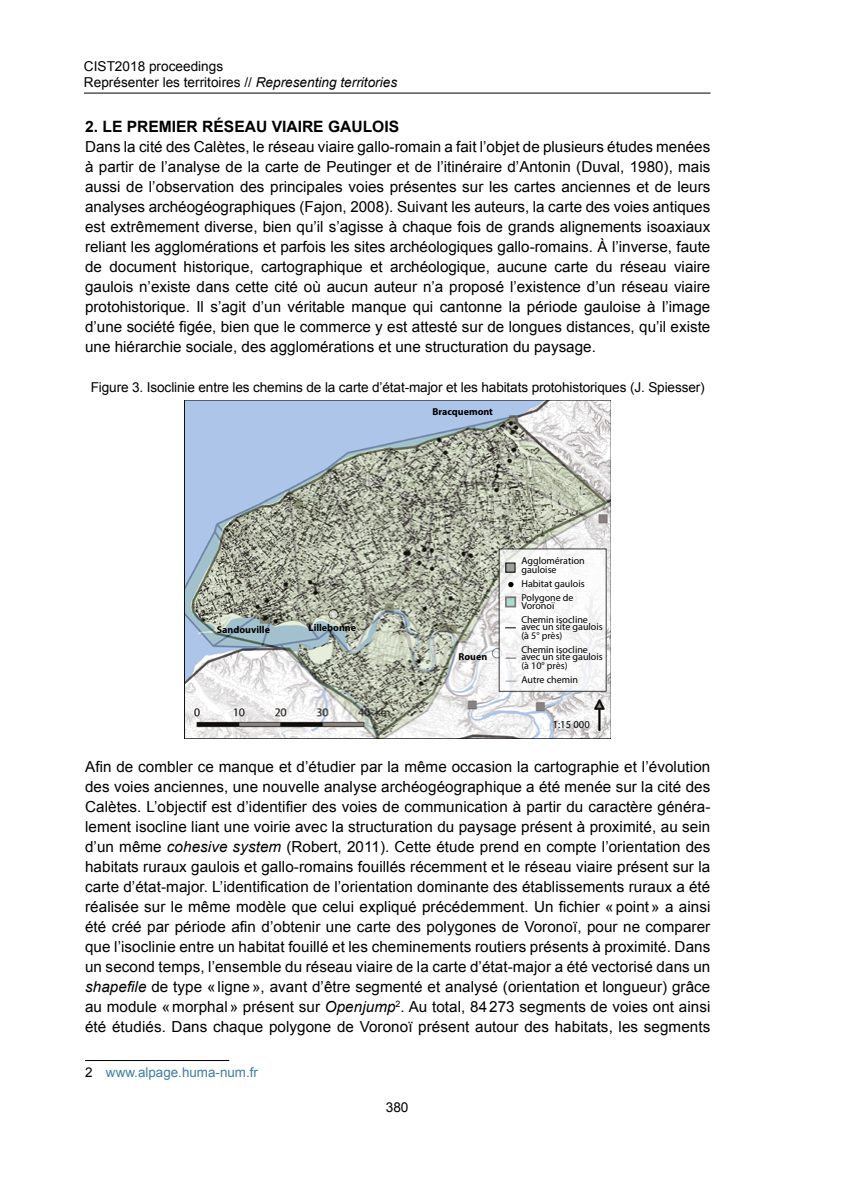
<style>
.page{position:relative;width:841px;height:1190px;background:#fff}
.page>*{position:absolute;margin:0;border:0;box-sizing:border-box;transform-origin:0 0}
.Titre_2___auteurs__r{font:700 15.6px "Arial";color:#000}
.t1{font:15.2px/20px "Arial";color:#000;text-align:justify}
.t2{font:13.6px/16.4px "Arial";letter-spacing:-.01em;color:#000}
.notes{font:13.4px "Arial";color:#3e7e9f}
.t3{font:10.6px "Myriad Pro";color:#000}
.t4{font:10px/9px "Myriad Pro";color:#000}
.t5{font:700 10px "Myriad Pro";color:#000}
.s1{font-style:italic}
.s2{color:#000}
</style>
<div class="page">
<hr style="left:84px;top:93px;width:626px;height:1px;background:#000">
<hr style="left:85px;top:1060px;width:144px;height:1px;background:#000">
<img style="left:187px;top:403px;width:421px;height:333px">
<svg style="left:492px;top:649px;width:9px;height:9px"></svg>
<div style="left:491px;top:648px;width:11px;height:10px;border:1px solid #000;border-radius:50%"></div>
<svg style="left:328px;top:610px;width:10px;height:9px"></svg>
<div style="left:328px;top:609px;width:10px;height:10px;border:1px solid #000;border-radius:50%"></div>
<div style="left:499px;top:549px;width:107px;height:142px;background:#fff"></div>
<svg style="left:508px;top:582px;width:5px;height:5px"></svg>
<div style="left:505px;top:563px;width:10px;height:9px;background:#9d9d9c"></div>
<div style="left:505px;top:563px;width:10px;height:9px;border:1px solid #000"></div>
<svg style="left:505px;top:597px;width:10px;height:10px"></svg>
<p class="t2" style="left:84px;top:58px;width:314px">CIST2018 proceedings<br>Représenter les territoires // <span class="s1">Representing territories</span></p>
<p class="Titre_2___auteurs__r" style="left:85px;top:116px;width:315px">2. LE PREMIER RÉSEAU VIAIRE GAULOIS</p>
<p class="t1" style="left:85px;top:137px;width:626px">Dans la cité des Calètes, le réseau viaire gallo-romain a fait l’objet de plusieurs études menées à partir de l’analyse de la carte de Peutinger et de l’itinéraire d’Antonin (Duval, 1980), mais aussi de l’observation des principales voies présentes sur les cartes anciennes et de leurs analyses archéogéographiques (Fajon, 2008). Suivant les auteurs, la carte des voies antiques est extrêmement diverse, bien qu’il s’agisse à chaque fois de grands alignements isoaxiaux reliant les agglomérations et parfois les sites archéologiques gallo-romains. À l’inverse, faute de document historique, cartographique et archéologique, aucune carte du réseau viaire gaulois n’existe dans cette cité où aucun auteur n’a proposé l’existence d’un réseau viaire protohistorique. Il s’agit d’un véritable manque qui cantonne la période gauloise à l’image d’une société figée, bien que le commerce y est attesté sur de longues distances, qu’il existe une hiérarchie sociale, des agglomérations et une structuration du paysage.</p>
<p class="t2" style="left:91px;top:379px;width:615px">Figure 3. Isoclinie entre les chemins de la carte d’état-major et les habitats protohistoriques (J. Spiesser)</p>
<p class="t5" style="left:217px;top:623px;width:55px">Sandouville</p>
<p class="t5" style="left:308px;top:621px;width:49px">Lillebonne</p>
<p class="t5" style="left:432px;top:405px;width:62px">Bracquemont</p>
<p class="t5" style="left:458px;top:650px;width:30px">Rouen</p>
<p class="t4" style="left:521px;top:556px;width:65px">Agglomération gauloise</p>
<p class="t4" style="left:521px;top:579px;width:65px">Habitat gaulois</p>
<p class="t4" style="left:521px;top:593px;width:54px">Polygone de</p>
<p class="t4" style="left:521px;top:601px;width:34px">Voronoï</p>
<p class="t4" style="left:521px;top:616px;width:83px;line-height:7.2px">Chemin isocline avec un site gaulois</p>
<p class="t4" style="left:521px;top:628px;width:68px;line-height:14.6px">(à 5° près)<br>Chemin isocline</p>
<p class="t4" style="left:521px;top:653px;width:83px">avec un site gaulois (à 10° près)</p>
<p class="t4" style="left:521px;top:675px;width:58px">Autre chemin</p>
<p class="t3" style="left:552px;top:718px;width:39px">1:15 000</p>
<p class="t1" style="left:85px;top:757px;width:626px">Afin de combler ce manque et d’étudier par la même occasion la cartographie et l’évolution des voies anciennes, une nouvelle analyse archéogéographique a été menée sur la cité des Calètes. L’objectif est d’identifier des voies de communication à partir du caractère généra&shy;lement isocline liant une voirie avec la structuration du paysage présent à proximité, au sein d’un même <span class="s1">cohesive system</span> (Robert, 2011). Cette étude prend en compte l’orientation des habitats ruraux gaulois et gallo-romains fouillés récemment et le réseau viaire présent sur la carte d’état-major. L’identification de l’orientation dominante des établissements ruraux a été réalisée sur le même modèle que celui expliqué précédemment. Un fichier « point» a ainsi été créé par période afin d’obtenir une carte des polygones de Voronoï, pour ne comparer que l’isoclinie entre un habitat fouillé et les cheminements routiers présents à proximité. Dans un second temps, l’ensemble du réseau viaire de la carte d’état-major a été vectorisé dans un <span class="s1">shapefile</span> de type «ligne», avant d’être segmenté et analysé (orientation et longueur) grâce au module «morphal» présent sur <span class="s1">Openjump</span><sup>2</sup>. Au total, 84273 segments de voies ont ainsi été étudiés. Dans chaque polygone de Voronoï présent autour des habitats, les segments</p>
<p class="notes" style="left:85px;top:1063px;width:174px"><span class="s2">2</span> www.alpage.huma-num.fr</p>
<p class="t2" style="left:385px;top:1099px;width:24px">380</p>
</div>
